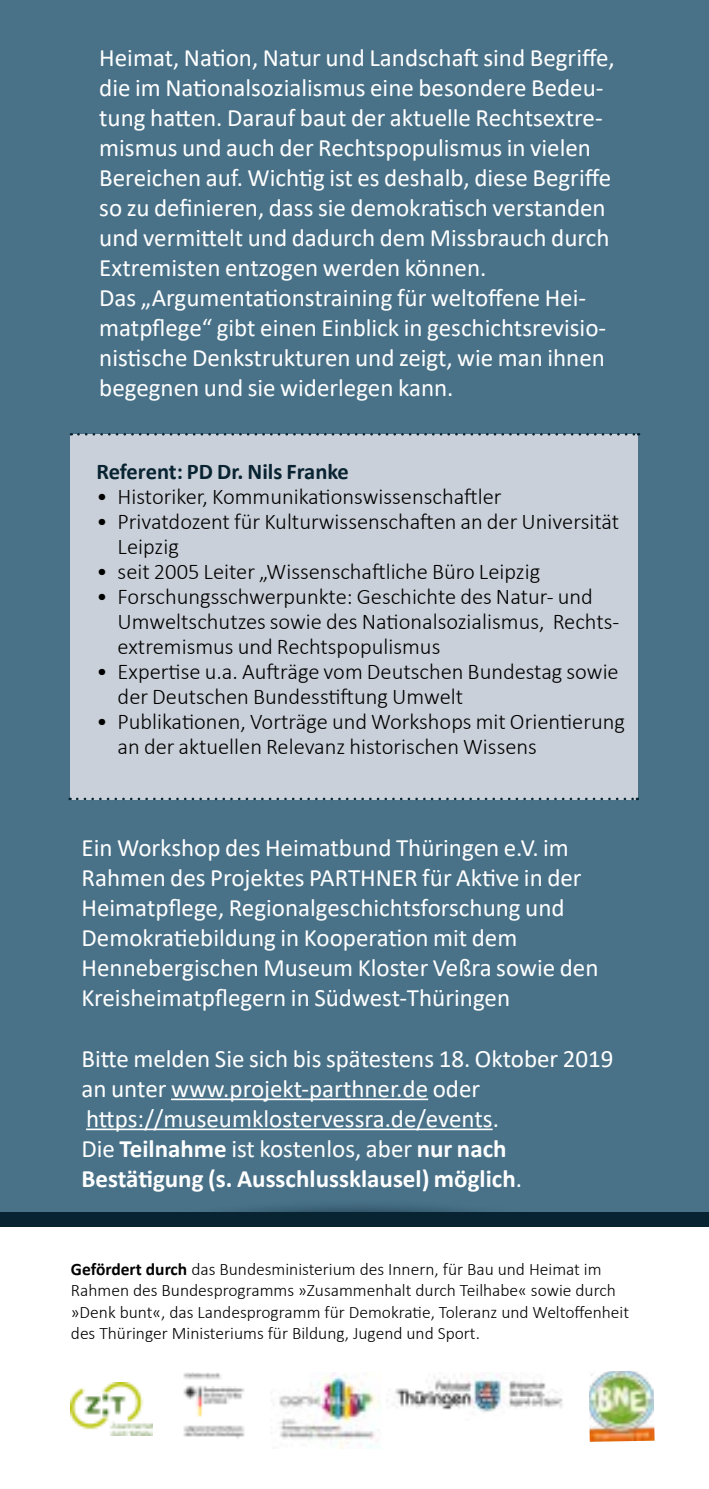
<style>
.page{position:relative;width:709px;height:1489px;background:#fff}
.page>*{position:absolute;margin:0;border:0;box-sizing:border-box;transform-origin:0 0}
.t1{font:25px/30px "Calibri";color:#fff}
.t2{font:300 22.5px/25px "Calibri";color:#000}
.t3{font:700 22.5px "Calibri";color:#082331}
.t4{font:300 17.5px/21.2px "Calibri";color:#000}
.s1{font-weight:700}
</style>
<div class="page">
<div style="left:0;top:0;width:709px;height:1212px;background:#497289"></div>
<div style="left:71px;top:434px;width:567px;height:365px;background:#cad0d9"></div>
<div style="left:58px;top:1199px;width:593px;height:155px;background:#082331;opacity:.75"></div>
<div style="left:0;top:1212px;width:709px;height:276px;background:#fff"></div>
<div style="left:0;top:1212px;width:709px;height:14px;background:#082331"></div>
<img style="left:71px;top:1382px;width:82px;height:53px">
<img style="left:183px;top:1372px;width:62px;height:67px">
<img style="left:279px;top:1372px;width:100px;height:76px">
<img style="left:386px;top:1372px;width:177px;height:40px">
<svg style="left:78px;top:433px;width:561px;height:2px"></svg>
<svg style="left:77px;top:797px;width:561px;height:3px"></svg>
<hr style="left:171px;top:1098px;width:257px;height:2px;background:#fff">
<hr style="left:86px;top:1128px;width:406px;height:2px;background:#fff">
<img style="left:589px;top:1371px;width:65px;height:70px">
<p class="t1" style="left:99px;top:42px;width:517px">Heimat, Nation, Natur und Landschaft sind Begriffe, die im Nationalsozialismus eine besondere Bedeu&shy;tung hatten. Darauf baut der aktuelle Rechtsextre&shy;mismus und auch der Rechtspopulismus in vielen Bereichen auf. Wichtig ist es deshalb, diese Begriffe so zu definieren, dass sie demokratisch verstanden und vermittelt und dadurch dem Missbrauch durch Extremisten entzogen werden können.<br>Das „Argumentationstraining für weltoffene Hei&shy;matpflege“ gibt einen Einblick in geschichtsrevisio&shy;nistische Denkstrukturen und zeigt, wie man ihnen begegnen und sie widerlegen kann.</p>
<p class="t3" style="left:96px;top:455px;width:254px">Referent: PD Dr. Nils Franke</p>
<p class="t2" style="left:96px;top:483px;width:407px">• Historiker, Kommunikationswissenschaftler</p>
<p class="t2" style="left:118px;top:508px;width:503px;text-indent:-21px">• Privatdozent für Kulturwissenschaften an der Universität<br>Leipzig</p>
<p class="t2" style="left:96px;top:558px;width:445px">• seit 2005 Leiter „Wissenschaftliche Büro Leipzig</p>
<p class="t2" style="left:118px;top:583px;width:503px;text-indent:-21px">• Forschungsschwerpunkte: Geschichte des Natur- und<br>Umweltschutzes sowie des Nationalsozialismus, Rechts&shy;extremismus und Rechtspopulismus</p>
<p class="t2" style="left:118px;top:658px;width:502px;text-indent:-21px">• Expertise u.a. Aufträge vom Deutschen Bundestag sowie der Deutschen Bundesstiftung Umwelt</p>
<p class="t2" style="left:118px;top:708px;width:509px;text-indent:-21px">• Publikationen, Vorträge und Workshops mit Orientierung an der aktuellen Relevanz historischen Wissens</p>
<p class="t1" style="left:81px;top:832px;width:518px">Ein Workshop des Heimatbund Thüringen e.V. im Rahmen des Projektes PARTHNER für Aktive in der Heimatpflege, Regionalgeschichtsforschung und Demokratiebildung in Kooperation mit dem Hennebergischen Museum Kloster Veßra sowie den Kreisheimatpflegern in Südwest-Thüringen</p>
<p class="t1" style="left:81px;top:1042px;width:533px">Bitte melden Sie sich bis spätestens 18. Oktober 2019 an unter www.projekt-parthner.de oder https://museumklostervessra.de/events.<br>Die <span class="s1">Teilnahme</span> ist kostenlos, aber <span class="s1">nur nach Bestätigung (s. Ausschlussklausel) möglich</span>.</p>
<p class="t4" style="left:71px;top:1258px;width:560px"><span class="s1">Gefördert durch</span> das Bundesministerium des Innern, für Bau und Heimat im Rahmen des Bundesprogramms »Zusammenhalt durch Teilhabe« sowie durch »Denk bunt«, das Landesprogramm für Demokratie, Toleranz und Weltoffenheit des Thüringer Ministeriums für Bildung, Jugend und Sport.</p>
</div>
